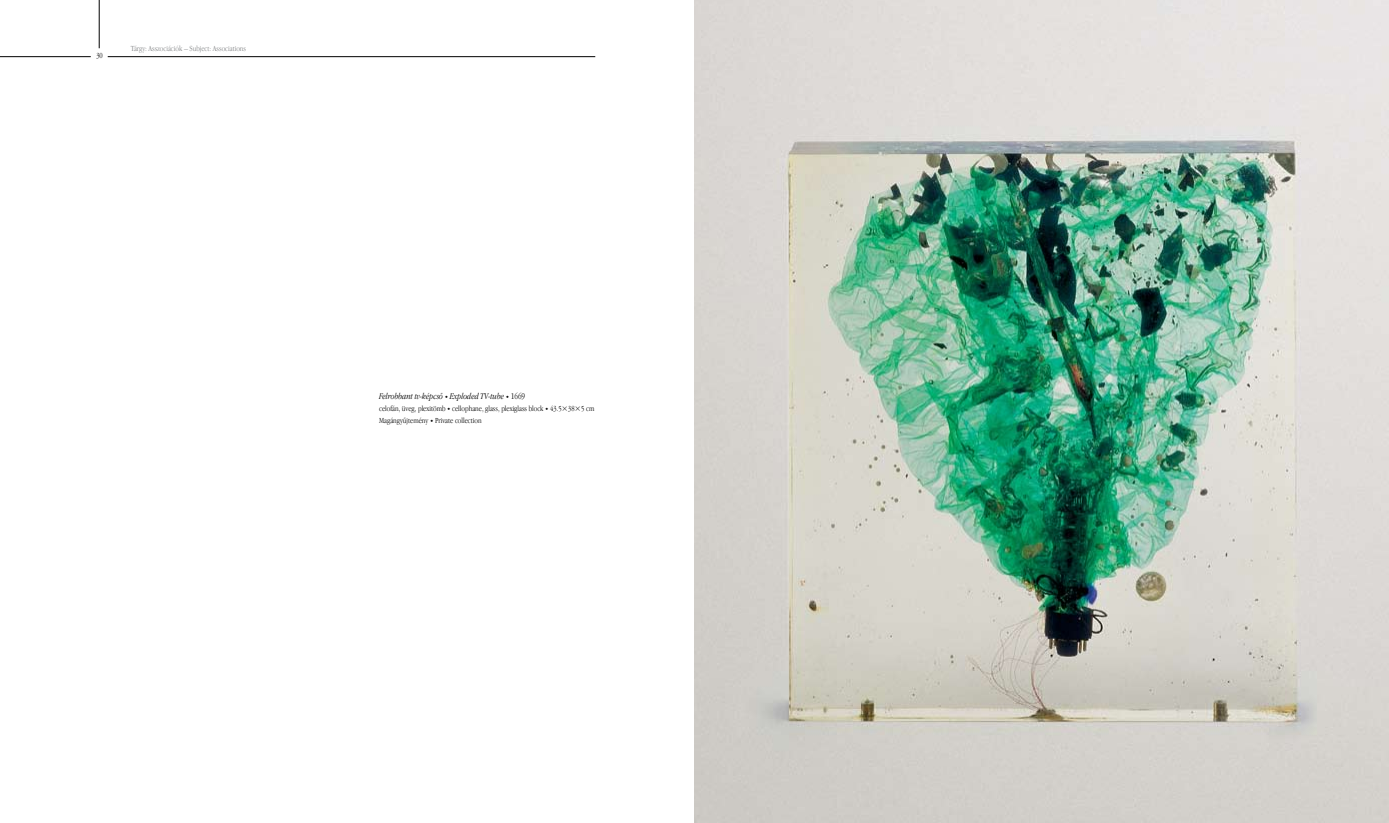
<style>
.page{position:relative;width:1389px;height:823px;background:#fff}
.page>*{position:absolute;margin:0;border:0;box-sizing:border-box;transform-origin:0 0}
.t1{font:italic 9px "Apple Garamond H Light";color:#000}
.t2{font:8px/12px "Apple Garamond H Light";color:#000}
.t3{font:8px "Apple Garamond H Light";color:#808284}
.s1{font-style:normal}
</style>
<div class="page">
<hr style="left:108px;top:56px;width:487px;height:1px;background:#000">
<hr style="left:0;top:56px;width:91px;height:1px;background:#000">
<hr style="left:99px;top:0;width:1px;height:48px;background:#000">
<img style="left:694px;top:0;width:695px;height:822px">
<p class="t2" style="left:96px;top:50px;width:8px">30</p>
<p class="t3" style="left:131px;top:43px;width:117px">Tárgy: Asszociációk – Subject: Associations</p>
<p class="t1" style="left:379px;top:390px;width:148px">Felrobbant tv-képcsô Exploded TV-tube <span class="s1">1669</span></p>
<p class="t2" style="left:379px;top:402px;width:217px">celofán, üveg, plexitömb cellophane, glass, plexiglass block 43 .5×38×5 cm<br>Magángyûjtemény Private collection</p>
</div>
